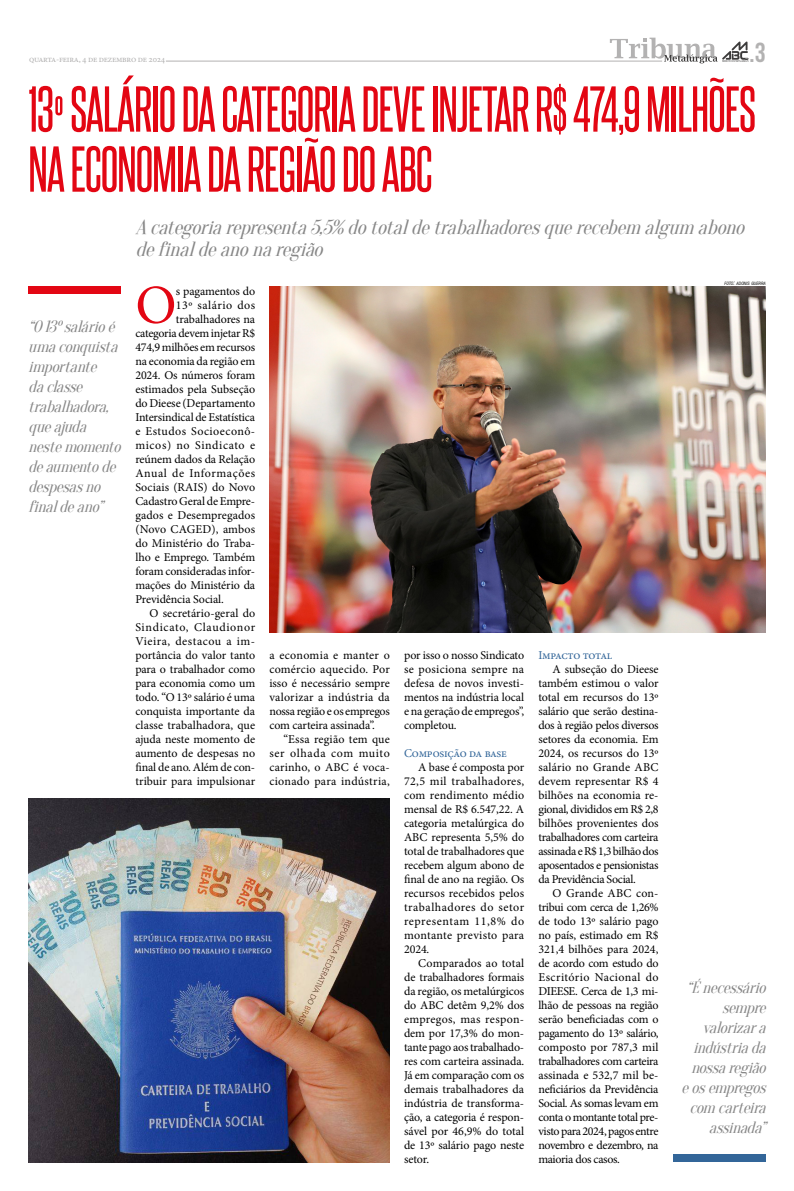
<style>
.page{position:relative;width:794px;height:1191px;background:#fff}
.page>*{position:absolute;margin:0;border:0;box-sizing:border-box;transform-origin:0 0}
.t1{font:55.1px "Minion Pro";color:#e30613}
.t2{font:55px/60px "Steelfish Rg";letter-spacing:-.02em;color:#e30613}
.t3{font:27.5px "Bebas Neue";color:#b3b2b2}
.t4{font:italic 20px/22px "Oranienbaum";color:#878787}
.t5{font:italic 16px/20px "Oranienbaum";color:#878787;text-align:right}
.t6{font:12px/14px "Minion Pro";letter-spacing:-.01em;color:#000;text-align:justify}
.t7{font:12px "Minion Pro";letter-spacing:.01em;color:#000}
.t8{font:12px "Minion Pro";letter-spacing:-.025em;color:#369}
.t9{font:9px "Minion Pro";letter-spacing:-.03em;color:#b3b2b2}
.t10{font:italic condensed 4.4px "Swiss 721 BT";color:#000}
.s1{font-size:6.2px}
</style>
<div class="page">
<hr style="left:166px;top:61px;width:496px;height:1px;background:#b3b2b2">
<svg style="left:610px;top:38px;width:138px;height:25px"></svg>
<div style="left:28px;top:286px;width:93px;height:8px;background:#e30613"></div>
<div style="left:672px;top:1154px;width:93px;height:8px;background:#369"></div>
<img style="left:269px;top:286px;width:496px;height:346px">
<img style="left:28px;top:799px;width:362px;height:363px">
<p class="t9" style="left:29px;top:53px;width:138px">quarta-feira, 4 de dezembro de 2024</p>
<h3 class="t3" style="left:749px;top:37px;width:18px">.3</h3>
<h2 class="t2" style="left:28px;top:75px;width:729px">13º SALÁRIO DA CATEGORIA DEVE INJETAR R$ 474,9 MILHÕES<br>NA ECONOMIA DA REGIÃO DO ABC</h2>
<h3 class="t4" style="left:135px;top:217px;width:616px">Acategoriarepresenta5,5%dototaldetrabalhadoresquerecebem algum abono definaldeanonaregião</h3>
<p class="t10" style="left:724px;top:281px;width:43px">FOTO<span class="s1">:</span> ADONIS GUERRA</p>
<h1 class="t1" style="left:135px;top:268px;width:43px">O</h1>
<p class="t6" style="left:176px;top:284px;width:81px">s pagamentos do</p>
<p class="t6" style="left:176px;top:298px;width:81px">13º salário dos</p>
<p class="t6" style="left:176px;top:312px;width:81px">trabalhadores na</p>
<p class="t6" style="left:135px;top:326px;width:121px">categoria devem injetar R$</p>
<p class="t6" style="left:135px;top:340px;width:121px">474,9 milhões em recursos</p>
<p class="t6" style="left:135px;top:354px;width:121px">na economia da região em</p>
<p class="t6" style="left:135px;top:368px;width:121px">2024. Os números foram</p>
<p class="t6" style="left:135px;top:382px;width:121px">estimados pela Subseção</p>
<p class="t6" style="left:135px;top:396px;width:121px">do Dieese (Departamento</p>
<p class="t6" style="left:135px;top:410px;width:121px">Intersindical de Estatística</p>
<p class="t6" style="left:135px;top:424px;width:121px">e Estudos Socioeconô-</p>
<p class="t6" style="left:135px;top:438px;width:121px">micos) no Sindicato e</p>
<p class="t6" style="left:135px;top:452px;width:121px">reúnem dados da Relação</p>
<p class="t6" style="left:135px;top:466px;width:121px">Anual de Informações</p>
<p class="t7" style="left:135px;top:479px;width:121px">Sociais (RAIS) do Novo</p>
<p class="t6" style="left:135px;top:494px;width:121px">Cadastro Geral de Empre-</p>
<p class="t6" style="left:135px;top:508px;width:121px">gados e Desempregados</p>
<p class="t7" style="left:135px;top:521px;width:121px">(Novo CAGED), ambos</p>
<p class="t6" style="left:135px;top:536px;width:121px">do Ministério do Traba-</p>
<p class="t6" style="left:135px;top:550px;width:121px">lho e Emprego. Também</p>
<p class="t6" style="left:135px;top:564px;width:121px">foram consideradas infor-</p>
<p class="t6" style="left:135px;top:578px;width:121px">mações do Ministério da</p>
<p class="t6" style="left:135px;top:592px;width:90px">Previdência Social.</p>
<p class="t6" style="left:149px;top:606px;width:107px">O secretário-geral do</p>
<p class="t6" style="left:135px;top:620px;width:121px">Sindicato, Claudionor</p>
<p class="t6" style="left:135px;top:634px;width:121px">Vieira, destacou a im-</p>
<p class="t6" style="left:135px;top:648px;width:121px">portância do valor tanto</p>
<p class="t6" style="left:135px;top:662px;width:121px">para o trabalhador como</p>
<p class="t6" style="left:135px;top:676px;width:121px">para economia como um</p>
<p class="t6" style="left:135px;top:690px;width:121px">todo. “O 13º salário é uma</p>
<p class="t6" style="left:135px;top:704px;width:121px">conquista importante da</p>
<p class="t6" style="left:135px;top:718px;width:121px">classe trabalhadora, que</p>
<p class="t6" style="left:135px;top:732px;width:121px">ajuda neste momento de</p>
<p class="t6" style="left:135px;top:746px;width:121px">aumento de despesas no</p>
<p class="t6" style="left:135px;top:760px;width:121px">final de ano. Além de con-</p>
<p class="t6" style="left:135px;top:774px;width:121px">tribuir para impulsionar</p>
<h3 class="t5" style="left:28px;top:317px;width:99px;text-align:left">“O13ºsalárioé umaconquista importante daclasse trabalhadora, queajuda nestemomento deaumentode despesasno finaldeano”</h3>
<p class="t6" style="left:404px;top:648px;width:122px">por isso o nosso Sindicato se posiciona sempre na defesa de novos investi&shy;mentos na indústria local e na geração de empregos”, completou.</p>
<p class="t8" style="left:404px;top:745px;width:104px">Composição da base</p>
<p class="t6" style="left:404px;top:760px;width:122px;text-indent:14px">A base é composta por 72,5 mil trabalhadores, com rendimento médio mensal de R$ 6.547,22. A categoria metalúrgica do ABC representa 5,5% do total de trabalhadores que recebem algum abono de final de ano na região. Os recursos recebidos pelos trabalhadores do setor representam 11,8% do montante previsto para 2024.</p>
<p class="t6" style="left:404px;top:956px;width:122px;text-indent:14px">Comparados ao total de trabalhadores formais da região, os metalúrgicos do ABC detêm 9,2% dos empregos, mas respon&shy;dem por 17,3% do mon&shy;tante pago aos trabalhado&shy;res com carteira assinada.<br>Já em comparação com os demais trabalhadores da indústria de transforma&shy;ção, a categoria é respon&shy;sável por 46,9% do total de 13º salário pago neste setor.</p>
<p class="t8" style="left:538px;top:647px;width:75px">Impacto total</p>
<p class="t6" style="left:538px;top:662px;width:122px;text-indent:14px">A subseção do Dieese também estimou o valor total em recursos do 13º salário que serão destina&shy;dos à região pelos diversos setores da economia. Em 2024, os recursos do 13º salário no Grande ABC devem representar R$ 4 bilhões na economia re&shy;gional, divididos em R$ 2,8 bilhões provenientes dos trabalhadores com carteira assinada e R$ 1,3 bilhão dos aposentados e pensionistas da Previdência Social.</p>
<p class="t6" style="left:538px;top:886px;width:122px;text-indent:14px">O Grande ABC con&shy;tribui com cerca de 1,26% de todo 13º salário pago no país, estimado em R$ 321,4 bilhões para 2024, de acordo com estudo do Escritório Nacional do DIEESE. Cerca de 1,3 mi&shy;lhão de pessoas na região serão beneficiadas com o pagamento do 13º salário, composto por 787,3 mil trabalhadores com carteira assinada e 532,7 mil be&shy;neficiários da Previdência Social. As somas levam em conta o montante total pre&shy;visto para 2024, pagos entre novembro e dezembro, na maioria dos casos.</p>
<p class="t6" style="left:269px;top:648px;width:122px">a economia e manter o comércio aquecido. Por isso é necessário sempre valorizar a indústria da nossa região e os empregos com carteira assinada”.</p>
<p class="t6" style="left:269px;top:732px;width:122px;text-indent:14px">“Essa região tem que ser olhada com muito carinho, o ABC é voca&shy;cionado para indústria,</p>
<h3 class="t5" style="left:681px;top:978px;width:91px">“Énecessário sempre valorizara indústriada nossaregião eosempregos com carteira assinada”</h3>
</div>
